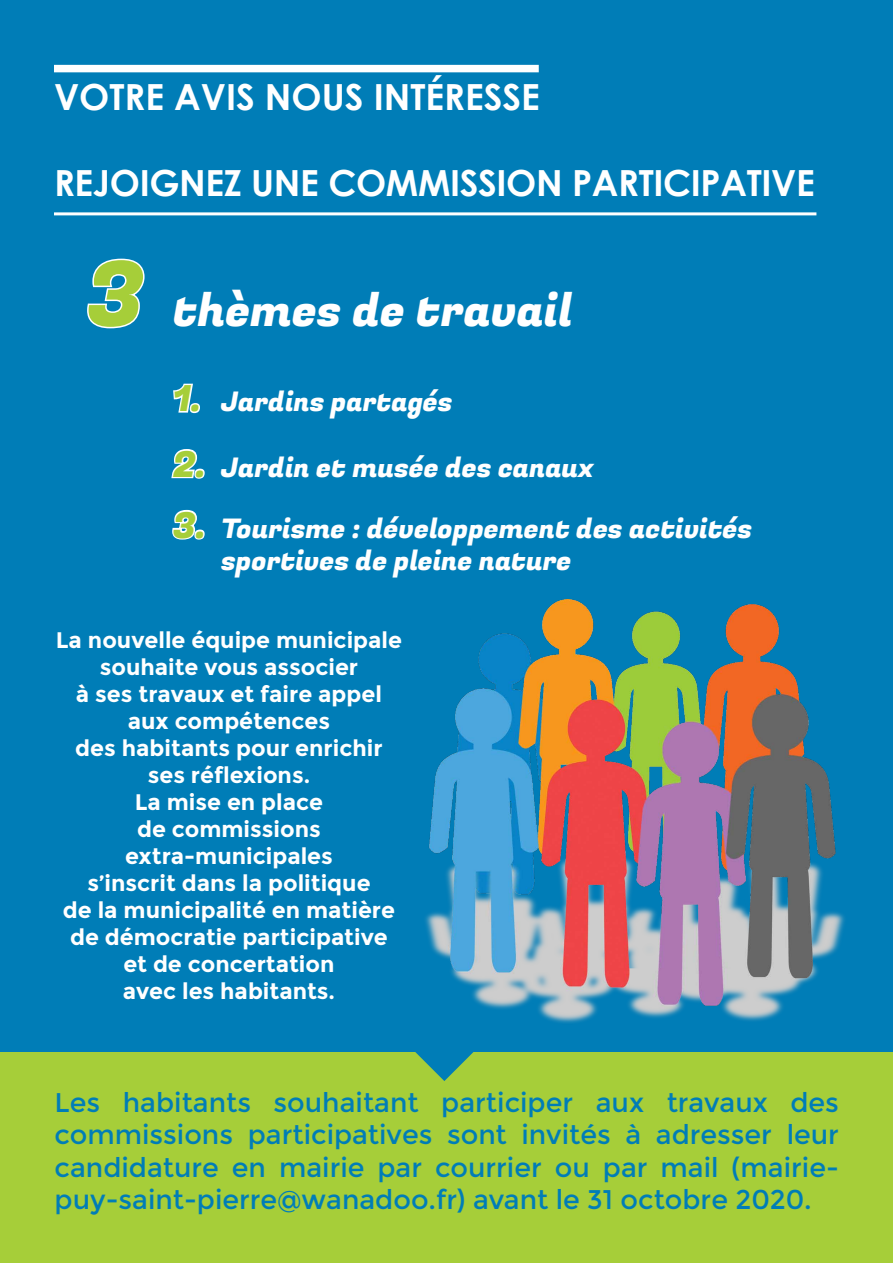
<style>
.page{position:relative;width:893px;height:1263px;background:#fff}
.page>*{position:absolute;margin:0;border:0;box-sizing:border-box;transform-origin:0 0}
.t1{font:45px "Fugaz One";color:#fff}
.t2{font:700 36px "Century Gothic";letter-spacing:-.01em;color:#fff}
.t3{font:36px "Fugaz One";color:#a6ce39}
.t4{font:27px/32.4px "Montserrat";color:#007db7;text-align:justify}
.t5{font:27px/32.4px "Fugaz One";color:#fff}
.t6{font:700 22.5px/27px "Montserrat";color:#fff;text-align:center}
.s1{font-size:90px;color:#a6ce39}
.s2{font-size:36px;color:#a6ce39}
</style>
<div class="page">
<div style="left:0;top:0;width:893px;height:1065px;background:#007db7"></div>
<div style="left:0;top:1052px;width:893px;height:211px;background:#a6ce39"></div>
<div style="left:54px;top:65px;width:485px;height:7px;background:#fff"></div>
<hr style="left:54px;top:212px;width:762px;height:3px;background:#fff">
<svg style="left:87px;top:258px;width:58px;height:71px"></svg>
<svg style="left:173px;top:383px;width:27px;height:31px"></svg>
<svg style="left:171px;top:449px;width:34px;height:30px"></svg>
<svg style="left:172px;top:509px;width:33px;height:31px"></svg>
<svg style="left:415px;top:1052px;width:59px;height:29px"></svg>
<img style="left:425px;top:600px;width:420px;height:423px">
<h2 class="t2" style="left:54px;top:70px;width:488px">VOTRE AVIS NOUS INTÉRESSE</h2>
<h2 class="t2" style="left:54px;top:156px;width:762px">REJOIGNEZ UNE COMMISSION PARTICIPATIVE</h2>
<h1 class="t1" style="left:87px;top:278px;width:487px"><span class="s1">3</span> thèmes de travail</h1>
<p class="t5" style="left:173px;top:386px;width:281px"><span class="s2">1.</span> Jardins partagés</p>
<p class="t5" style="left:173px;top:452px;width:423px"><span class="s2">2.</span> Jardin et musée des canaux</p>
<p class="t5" style="left:221px;top:513px;width:533px">Tourisme : développement des activités sportives de pleine nature</p>
<h2 class="t3" style="left:173px;top:500px;width:35px">3.</h2>
<p class="t6" style="left:56px;top:626px;width:348px">La nouvelle équipe municipale souhaite vous associer<br>à ses travaux et faire appel aux compétences<br>des habitants pour enrichir ses réflexions.<br>La mise en place<br>de commissions extra-municipales<br>s’inscrit dans la politique<br>de la municipalité en matière de démocratie participative et de concertation<br>avec les habitants.</p>
<p class="t4" style="left:55px;top:1086px;width:786px">Les habitants souhaitant participer aux travaux des commissions participatives sont invités à adresser leur candidature en mairie par courrier ou par mail (mairie&shy;puy-saint-pierre@wanadoo.fr) avant le 31 octobre 2020.</p>
</div>
